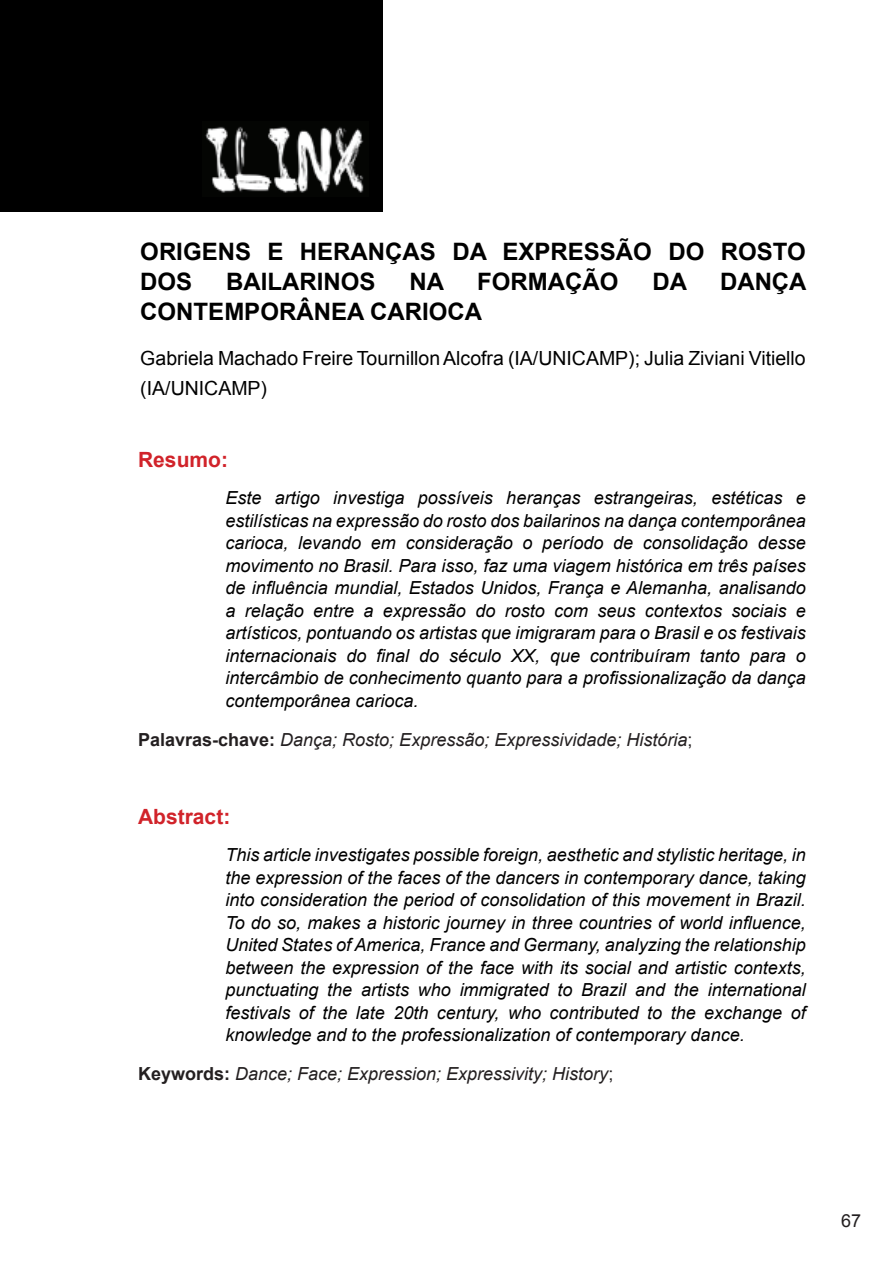
<style>
.page{position:relative;width:893px;height:1263px;background:#fff}
.page>*{position:absolute;margin:0;border:0;box-sizing:border-box;transform-origin:0 0}
.t1{font:700 24px/30px "Arial";color:#000}
.t2{font:700 21px "Arial";color:#d1232a}
.t3{font:19.5px/30px "Arial";color:#000}
.t4{font:italic 18px/22.5px "Arial";color:#000;text-align:justify}
.t5{font:italic 18px "Arial";color:#231f20}
.t6{font:18px "Arial";color:#231f20}
.s1{font-weight:700;font-style:normal}
.s2{font-style:normal}
</style>
<div class="page">
<div style="left:0;top:0;width:383px;height:211px;background:#000"></div>
<img style="left:205px;top:126px;width:159px;height:67px">
<h1 class="t1" style="left:140px;top:238px;width:667px">ORIGENS E HERANÇAS DA EXPRESSÃO DO ROSTO<br>DOS</h1>
<h1 class="t1" style="left:226px;top:268px;width:151px">BAILARINOS</h1>
<h1 class="t1" style="left:409px;top:268px;width:36px">NA</h1>
<h1 class="t1" style="left:477px;top:268px;width:143px">FORMAÇÃO</h1>
<h1 class="t1" style="left:652px;top:268px;width:36px">DA</h1>
<h1 class="t1" style="left:720px;top:268px;width:88px">DANÇA</h1>
<h1 class="t1" style="left:140px;top:298px;width:343px">CONTEMPORÂNEA CARIOCA</h1>
<p class="t3" style="left:140px;top:344px;width:667px">Gabriela Machado Freire Tournillon Alcofra (IA/UNICAMP); Julia Ziviani Vitiello (IA/UNICAMP)</p>
<p class="t2" style="left:138px;top:445px;width:91px">Resumo:</p>
<p class="t4" style="left:225px;top:487px;width:582px">Este artigo investiga possíveis heranças estrangeiras, estéticas e estilísticas na expressão do rosto dos bailarinos na dança contemporânea carioca, levando em consideração o período de consolidação desse movimento no Brasil. Para isso, faz uma viagem histórica em três países de influência mundial, Estados Unidos, França e Alemanha, analisando a relação entre a expressão do rosto com seus contextos sociais e artísticos, pontuando os artistas que imigraram para o Brasil e os festivais internacionais do final do século XX, que contribuíram tanto para o intercâmbio de conhecimento quanto para a profissionalização da dança contemporânea carioca.</p>
<p class="t5" style="left:138px;top:728px;width:556px"><span class="s1">Palavras-chave:</span> Dança; Rosto; Expressão; Expressividade; História<span class="s2">;</span></p>
<p class="t2" style="left:138px;top:802px;width:94px">Abstract:</p>
<p class="t4" style="left:225px;top:844px;width:582px">This article investigates possible foreign, aesthetic and stylistic heritage, in the expression of the faces of the dancers in contemporary dance, taking into consideration the period of consolidation of this movement in Brazil.<br>To do so, makes a historic journey in three countries of world influence, United States of America, France and Germany, analyzing the relationship between the expression of the face with its social and artistic contexts, punctuating the artists who immigrated to Brazil and the international festivals of the late 20th century, who contributed to the exchange of knowledge and to the professionalization of contemporary dance.</p>
<p class="t5" style="left:138px;top:1062px;width:477px"><span class="s1">Keywords:</span> Dance; Face; Expression; Expressivity; History<span class="s2">;</span></p>
<p class="t6" style="left:841px;top:1209px;width:22px">67</p>
</div>
